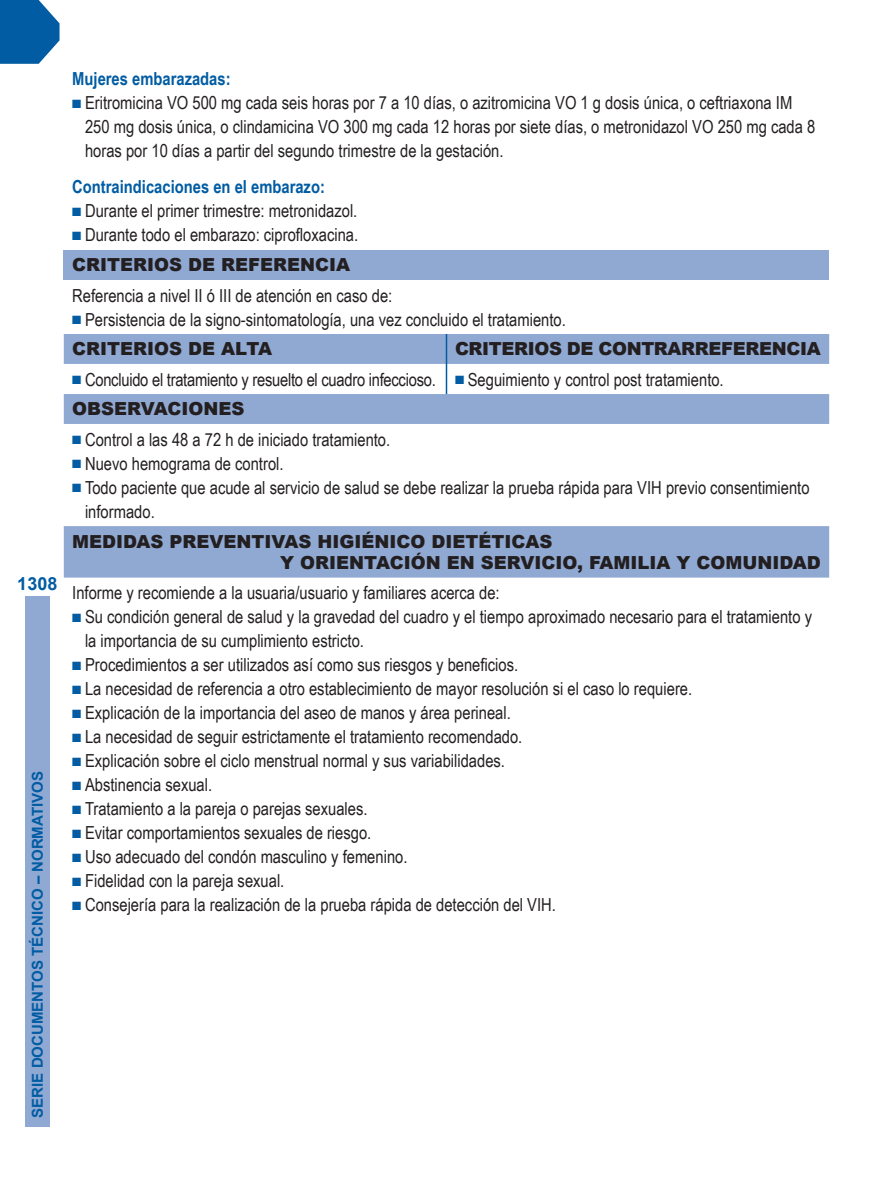
<style>
.page{position:relative;width:893px;height:1191px;background:#fff}
.page>*{position:absolute;margin:0;border:0;box-sizing:border-box;transform-origin:0 0}
.t1{font:18px/24px "Arial Narrow";color:#231f20}
.t2{font:900 18px/21.6px "Arial";color:#231f20}
.t3{font:700 18px "Arial Narrow";color:#015ca3}
.t4{font:900 18px "Arial";letter-spacing:-.02em;color:#231f20}
.t5{font:700 18px "Arial";color:#015ca3}
.t6{font:700 15px "Arial";color:#015ca3}
.s1{color:#015ca3}
</style>
<div class="page">
<div style="left:25px;top:596px;width:24px;height:531px;background:#90a9d3"></div>
<svg style="left:0;top:0;width:60px;height:64px;background:#2372af"></svg>
<div style="left:64px;top:250px;width:765px;height:30px;background:#90a9d3"></div>
<svg style="left:64px;top:334px;width:765px;height:243px"></svg>
<hr style="left:446px;top:334px;width:1px;height:30px;background:#015ca3">
<hr style="left:446px;top:364px;width:1px;height:30px;background:#015ca3">
<p class="t5" style="left:17px;top:571px;width:42px">1308</p>
<p class="t6" style="left:27px;top:1117px;width:346px;rotate:-90deg">Serie Documentos Técnico – Normativos</p>
<p class="t3" style="left:72px;top:65px;width:160px">Mujeres embarazadas:</p>
<p class="t1" style="left:85px;top:90px;width:732px;text-indent:-13px"><span class="s1">■</span> Eritromicina VO 500 mg cada seis horas por 7 a 10 días, o azitromicina VO 1 g dosis única, o ceftriaxona IM<br>250 mg dosis única, o clindamicina VO 300 mg cada 12 horas por siete días, o metronidazol VO 250 mg cada 8 horas por 10 días a partir del segundo trimestre de la gestación.</p>
<p class="t3" style="left:72px;top:173px;width:254px">Contraindicaciones en el embarazo:</p>
<p class="t1" style="left:72px;top:198px;width:287px"><span class="s1">■</span> Durante el primer trimestre: metronidazol.</p>
<p class="t1" style="left:72px;top:222px;width:287px"><span class="s1">■</span> Durante todo el embarazo: ciprofloxacina.</p>
<p class="t2" style="left:72px;top:254px;width:279px">CRITERIOS DE REFERENCIA</p>
<p class="t1" style="left:72px;top:282px;width:322px">Referencia a nivel II ó III de atención en caso de:</p>
<p class="t1" style="left:72px;top:306px;width:495px"><span class="s1">■</span> Persistencia de la signo-sintomatología, una vez concluido el tratamiento.</p>
<p class="t2" style="left:72px;top:338px;width:201px">CRITERIOS DE ALTA</p>
<p class="t4" style="left:455px;top:336px;width:367px">CRITERIOS DE CONTRARREFERENCIA</p>
<p class="t1" style="left:72px;top:366px;width:653px"><span class="s1">■</span> Concluido el tratamiento y resuelto el cuadro infeccioso. <span class="s1">■</span> Seguimiento y control post tratamiento.</p>
<p class="t2" style="left:72px;top:398px;width:174px">OBSERVACIONES</p>
<p class="t1" style="left:72px;top:426px;width:319px"><span class="s1">■</span> Control a las 48 a 72 h de iniciado tratamiento.</p>
<p class="t1" style="left:72px;top:450px;width:213px"><span class="s1">■</span> Nuevo hemograma de control.</p>
<p class="t1" style="left:85px;top:474px;width:726px;text-indent:-13px"><span class="s1">■</span> Todo paciente que acude al servicio de salud se debe realizar la prueba rápida para VIH previo consentimiento informado.</p>
<p class="t2" style="left:280px;top:530px;width:542px;text-indent:-208px">MEDIDAS PREVENTIVAS HIGIÉNICO DIETÉTICAS<br>Y ORIENTACIÓN EN SERVICIO, FAMILIA Y COMUNIDAD</p>
<p class="t1" style="left:72px;top:580px;width:429px">Informe y recomiende a la usuaria/usuario y familiares acerca de:</p>
<p class="t1" style="left:85px;top:604px;width:728px;text-indent:-13px"><span class="s1">■</span> Su condición general de salud y la gravedad del cuadro y el tiempo aproximado necesario para el tratamiento y la importancia de su cumplimiento estricto.</p>
<p class="t1" style="left:72px;top:652px;width:447px"><span class="s1">■</span> Procedimientos a ser utilizados así como sus riesgos y beneficios.</p>
<p class="t1" style="left:72px;top:676px;width:621px"><span class="s1">■</span> La necesidad de referencia a otro establecimiento de mayor resolución si el caso lo requiere.</p>
<p class="t1" style="left:72px;top:700px;width:440px"><span class="s1">■</span> Explicación de la importancia del aseo de manos y área perineal.</p>
<p class="t1" style="left:72px;top:724px;width:452px"><span class="s1">■</span> La necesidad de seguir estrictamente el tratamiento recomendado.</p>
<p class="t1" style="left:72px;top:748px;width:434px"><span class="s1">■</span> Explicación sobre el ciclo menstrual normal y sus variabilidades.</p>
<p class="t1" style="left:72px;top:772px;width:141px"><span class="s1">■</span> Abstinencia sexual.</p>
<p class="t1" style="left:72px;top:796px;width:297px"><span class="s1">■</span> Tratamiento a la pareja o parejas sexuales.</p>
<p class="t1" style="left:72px;top:820px;width:301px"><span class="s1">■</span> Evitar comportamientos sexuales de riesgo.</p>
<p class="t1" style="left:72px;top:844px;width:337px"><span class="s1">■</span> Uso adecuado del condón masculino y femenino.</p>
<p class="t1" style="left:72px;top:868px;width:214px"><span class="s1">■</span> Fidelidad con la pareja sexual.</p>
<p class="t1" style="left:72px;top:892px;width:485px"><span class="s1">■</span> Consejería para la realización de la prueba rápida de detección del VIH.</p>
</div>
